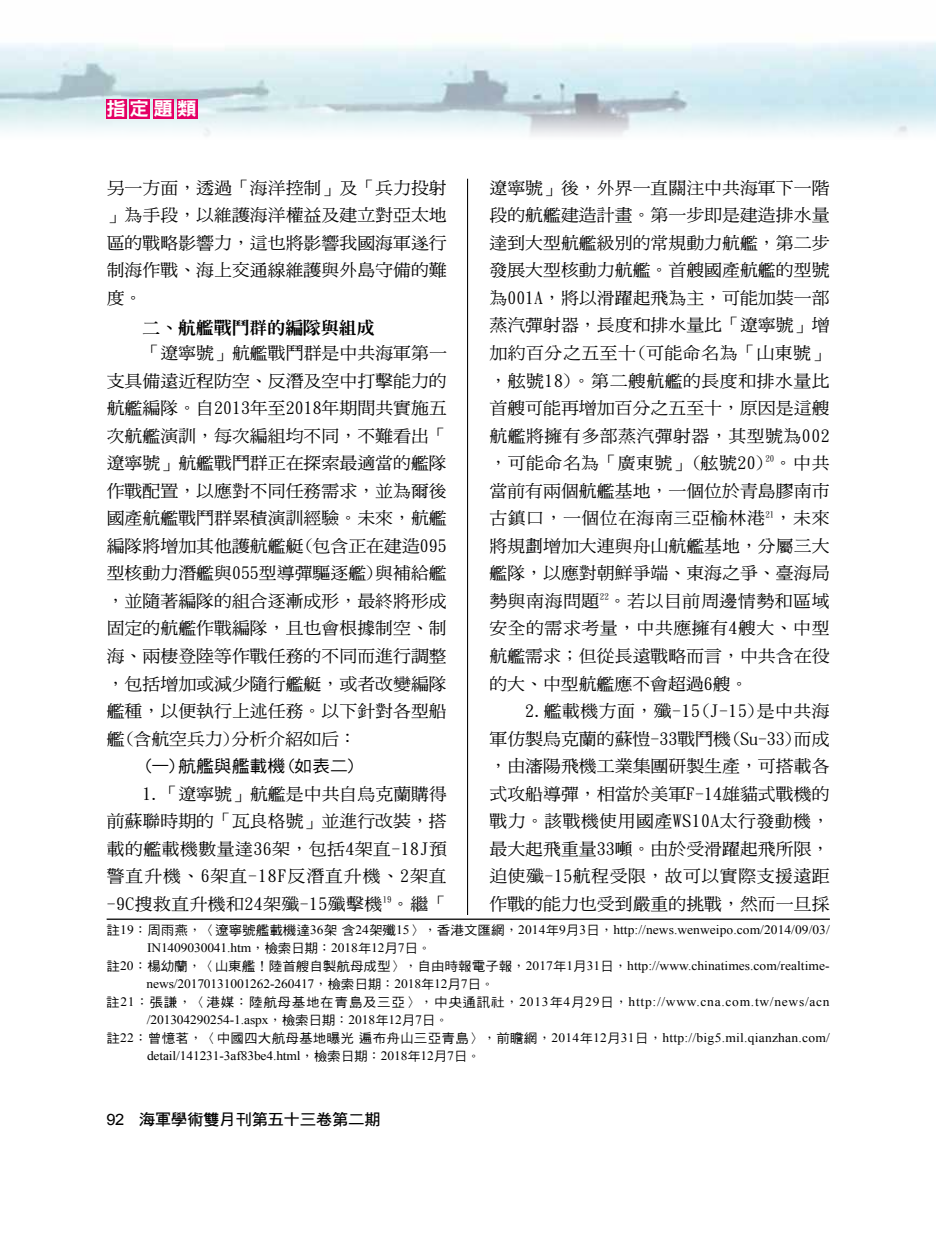
<style>
.page{position:relative;width:936px;height:1234px;background:#fff}
.page>*{position:absolute;margin:0;border:0;box-sizing:border-box;transform-origin:0 0}
.t1{font:18.6px "DFN Hei XB HK BF";color:#fff;scale:1.05 1}
.t2{font:16.95px/27.5px "DF Ming Md HK BF";color:#000;text-align:justify;scale:1.05 1}
.t3{font:16.95px "DF Hei Md HK BF";color:#000;scale:1.05 1}
.t4{font:800 16.95px "Inn Ming";color:#000;scale:1.05 1}
.t5{font:15.6px "DF Hei Bd HK BF";letter-spacing:-.025em;color:#000;scale:1.05 1}
.t6{font:12.9px "Times New Roman";color:#000;scale:1.05 1}
.t7{font:12.9px "Times New Roman";letter-spacing:.02em;color:#000;scale:1.05 1}
.t8{font:12.9px "Times New Roman";letter-spacing:.055em;color:#000;scale:1.05 1}
.s1{font-family:"DF Hei Md HK BF"}
.s2{font-family:"DF Kai Shu SB Estd BF"}
.s3{font-family:"Arial"}
</style>
<div class="page">
<img style="left:0;top:41px;width:935px;height:95px">
<hr style="left:467px;top:179px;width:1px;height:871px;background:#000">
<div style="left:106px;top:99px;width:20px;height:19px;background:#e50065"></div>
<div style="left:130px;top:99px;width:20px;height:19px;background:#e50065"></div>
<div style="left:153px;top:99px;width:21px;height:19px;background:#e50065"></div>
<div style="left:177px;top:99px;width:20px;height:19px;background:#e50065"></div>
<div style="left:107px;top:914px;width:722px;height:150px;background:#fff"></div>
<hr style="left:107px;top:918px;width:722px;height:1px;background:#000">
<p class="t1" style="left:106px;top:99px;width:88px">指定題類</p>
<p class="t2" style="left:107px;top:174px;width:325px">另一方面，透過「海洋控制」及「兵力投射」為手段，以維護海洋權益及建立對亞太地區的戰略影響力，這也將影響我國海軍遂行制海作戰、海上交通線維護與外島守備的難度。</p>
<p class="t4" style="left:142px;top:319px;width:222px">二、航艦戰鬥群的編隊與組成</p>
<p class="t2" style="left:107px;top:339px;width:325px;text-indent:36px">「遼寧號」航艦戰鬥群是中共海軍第一支具備遠近程防空、反潛及空中打擊能力的航艦編隊。自2013年至2018年期間共實施五次航艦演訓，每次編組均不同，不難看出「遼寧號」航艦戰鬥群正在探索最適當的艦隊作戰配置，以應對不同任務需求，並為爾後國產航艦戰鬥群累積演訓經驗。未來，航艦編隊將增加其他護航艦艇(包含正在建造095型核動力潛艦與055型導彈驅逐艦)與補給艦，並隨著編隊的組合逐漸成形，最終將形成固定的航艦作戰編隊，且也會根據制空、制海、兩棲登陸等作戰任務的不同而進行調整，包括增加或減少隨行艦艇，或者改變編隊艦種，以便執行上述任務。以下針對各型船艦(含航空兵力)分析介紹如后：</p>
<p class="t3" style="left:142px;top:757px;width:205px">(一)航艦與艦載機(如表二)</p>
<p class="t2" style="left:107px;top:779px;width:325px;text-indent:36px">1.「遼寧號」航艦是中共自烏克蘭購得前蘇聯時期的「瓦良格號」並進行改裝，搭載的艦載機數量達36架，包括4架直-18J預警直升機、6架直-18F反潛直升機、2架直-9C搜救直升機和24架殲-15殲擊機<sup>19</sup>。繼「</p>
<p class="t2" style="left:489px;top:174px;width:325px">遼寧號」後，外界一直關注中共海軍下一階段的航艦建造計畫。第一步即是建造排水量達到大型航艦級別的常規動力航艦，第二步發展大型核動力航艦。首艘國產航艦的型號為001A，將以滑躍起飛為主，可能加裝一部蒸汽彈射器，長度和排水量比「遼寧號」增加約百分之五至十(可能命名為「山東號」，舷號18)。第二艘航艦的長度和排水量比首艘可能再增加百分之五至十，原因是這艘航艦將擁有多部蒸汽彈射器，其型號為002，可能命名為「廣東號」(舷號20)<sup>20</sup>。中共當前有兩個航艦基地，一個位於青島膠南市古鎮口，一個位在海南三亞榆林港<sup>21</sup>，未來將規劃增加大連與舟山航艦基地，分屬三大艦隊，以應對朝鮮爭端、東海之爭、臺海局勢與南海問題<sup>22</sup>。若以目前周邊情勢和區域安全的需求考量，中共應擁有4艘大、中型航艦需求；但從長遠戰略而言，中共含在役的大、中型航艦應不會超過6艘。</p>
<p class="t2" style="left:489px;top:697px;width:325px;text-indent:36px">2.艦載機方面，殲-15(J-15)是中共海軍仿製烏克蘭的蘇愷-33戰鬥機(Su-33)而成，由瀋陽飛機工業集團研製生產，可搭載各式攻船導彈，相當於美軍F-14雄貓式戰機的戰力。該戰機使用國產WS10A太行發動機，最大起飛重量33噸。由於受滑躍起飛所限，迫使殲-15航程受限，故可以實際支援遠距作戰的能力也受到嚴重的挑戰，然而一旦採</p>
<p class="t6" style="left:107px;top:921px;width:690px"><span class="s1">註</span>19<span class="s2">：</span><span class="s1">周雨燕</span><span class="s2">，〈</span><span class="s1">遼寧號艦載機達</span>36<span class="s1">架含</span>24<span class="s1">架殲</span>15<span class="s2">〉，</span><span class="s1">香港文匯網</span><span class="s2">，</span>2014<span class="s1">年</span>9<span class="s1">月</span>3<span class="s1">日</span><span class="s2">，</span>http://news.wenweipo.com/2014/09/03/</p>
<p class="t6" style="left:147px;top:939px;width:272px">IN1409030041.htm<span class="s2">，</span><span class="s1">檢索日期</span><span class="s2">：</span>2018<span class="s1">年</span>12<span class="s1">月</span>7<span class="s1">日</span><span class="s2">。</span></p>
<p class="t6" style="left:107px;top:957px;width:690px"><span class="s1">註</span>20<span class="s2">：</span><span class="s1">楊幼蘭</span><span class="s2">，〈</span><span class="s1">山東艦</span><span class="s2">！</span><span class="s1">陸首艘自製航母成型</span><span class="s2">〉，</span><span class="s1">自由時報電子報</span><span class="s2">，</span>2017<span class="s1">年</span>1<span class="s1">月</span>31<span class="s1">日</span><span class="s2">，</span>http://www.chinatimes.com/realtime-</p>
<p class="t6" style="left:147px;top:975px;width:333px">news/20170131001262-260417<span class="s2">，</span><span class="s1">檢索日期</span><span class="s2">：</span>2018<span class="s1">年</span>12<span class="s1">月</span>7<span class="s1">日</span><span class="s2">。</span></p>
<p class="t8" style="left:106px;top:993px;width:690px"><span class="s1">註</span>21<span class="s2">：</span><span class="s1">張謙</span><span class="s2">，〈</span><span class="s1">港媒</span><span class="s2">：</span><span class="s1">陸航母基地在青島及三亞</span><span class="s2">〉，</span><span class="s1">中央通訊社</span><span class="s2">，</span>2013<span class="s1">年</span>4<span class="s1">月</span>29<span class="s1">日</span><span class="s2">，</span>http://www.cna.com.tw/news/acn</p>
<p class="t6" style="left:147px;top:1011px;width:289px">/201304290254-1.aspx<span class="s2">，</span><span class="s1">檢索日期</span><span class="s2">：</span>2018<span class="s1">年</span>12<span class="s1">月</span>7<span class="s1">日</span><span class="s2">。</span></p>
<p class="t7" style="left:106px;top:1029px;width:690px"><span class="s1">註</span>22<span class="s2">：</span><span class="s1">曾憶茗</span><span class="s2">，〈</span><span class="s1">中國四大航母基地曝光遍布舟山三亞青島</span><span class="s2">〉，</span><span class="s1">前瞻網</span><span class="s2">，</span>2014<span class="s1">年</span>12<span class="s1">月</span>31<span class="s1">日</span><span class="s2">，</span>http://big5.mil.qianzhan.com/</p>
<p class="t6" style="left:147px;top:1047px;width:319px">detail/141231-3af83be4.html<span class="s2">，</span><span class="s1">檢索日期</span><span class="s2">：</span>2018<span class="s1">年</span>12<span class="s1">月</span>7<span class="s1">日</span><span class="s2">。</span></p>
<p class="t5" style="left:106px;top:1111px;width:263px"><span class="s3">92</span> 海軍學術雙月刊第五十三卷第二期</p>
</div>
